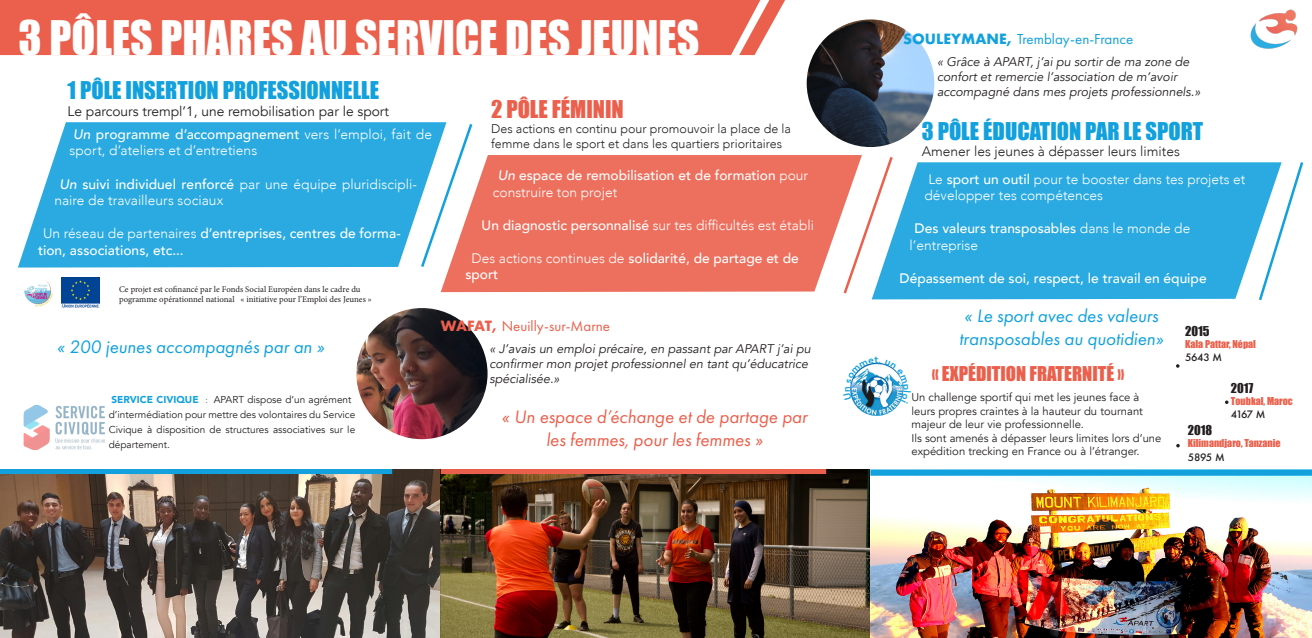
<style>
.page{position:relative;width:1312px;height:638px;background:#fff}
.page>*{position:absolute;margin:0;border:0;box-sizing:border-box;transform-origin:0 0}
.t1{font:43.75px "Impact";color:#fff}
.t2{font:22.5px "Impact";color:#12a1dd}
.t3{font:22.5px "Impact";color:#eb604c}
.t4{font:italic 18.75px "Futura PT";color:#12a1dd}
.t5{font:italic 18.75px/22.5px "Futura PT";color:#eb604c;text-align:center}
.t6{font:18.75px "Impact";color:#eb604c}
.t7{font:15px "Futura PT";color:#12a1dd}
.t8{font:15px "Futura PT";color:#eb604c}
.t9{font:300 13.75px/16.5px "Avenir";color:#fff}
.t10{font:500 13.75px/16.5px "Avenir";color:#fff}
.t11{font:13.75px "Avenir";color:#231f20}
.t12{font:300 13.75px "Avenir";color:#231f20}
.t13{font:italic 12.5px/15px "Avenir";color:#231f20}
.t14{font:300 12.5px/15px "Avenir";color:#231f20}
.t15{font:12.5px "Impact";color:#231f20}
.t16{font:11.25px/13.5px "Avenir";color:#231f20}
.t17{font:500 11.25px "Futura PT";letter-spacing:-.035em;color:#231f20}
.t18{font:10px/15px "Avenir";color:#231f20}
.t19{font:10px "Impact";color:#eb604c}
.t20{font:8.75px/10.5px "Minion Pro";color:#231f20}
.s1{font-family:"Futura";font-weight:700;font-size:13.75px}
.s2{font-family:"Futura";font-weight:700}
.s3{font-weight:500;font-style:italic}
.s4{font-weight:500}
.s5{font-weight:300}
.s6{font-style:italic}
.s7{font-weight:900;color:#12a1dd}
.s8{font-weight:300;font-size:8.75px}
</style>
<div class="page">
<div style="left:0;top:0;width:739px;height:55px;background:#eb604c"></div>
<img style="left:24px;top:281px;width:29px;height:25px">
<img style="left:854px;top:403px;width:46px;height:13px">
<img style="left:61px;top:277px;width:38px;height:30px">
<img style="left:0;top:469px;width:1311px;height:169px">
<div style="left:440px;top:155px;width:401px;height:137px;background:#ed705e"></div>
<svg style="left:18px;top:122px;width:401px;height:145px;background:#39b0e2"></svg>
<img style="left:24px;top:405px;width:81px;height:45px">
<div style="left:872px;top:162px;width:384px;height:137px;background:#2aaae0"></div>
<div style="left:0;top:469px;width:392px;height:5px;background:#12a1dd"></div>
<div style="left:440px;top:469px;width:386px;height:5px;background:#eb604c"></div>
<div style="left:870px;top:469px;width:441px;height:7px;background:#12a1dd"></div>
<img style="left:806px;top:19px;width:128px;height:128px;border-radius:64px">
<img style="left:356px;top:308px;width:131px;height:131px;border-radius:66px">
<svg style="left:841px;top:155px;width:53px;height:141px"></svg>
<svg style="left:419px;top:122px;width:55px;height:148px"></svg>
<svg style="left:1256px;top:162px;width:48px;height:139px"></svg>
<img style="left:1250px;top:9px;width:48px;height:40px">
<svg style="left:1176px;top:364px;width:3px;height:4px"></svg>
<svg style="left:1225px;top:400px;width:3px;height:4px"></svg>
<svg style="left:739px;top:0;width:46px;height:55px"></svg>
<svg style="left:850px;top:362px;width:54px;height:41px"></svg>
<p class="t1" style="left:19px;top:4px;width:682px">3 PÔLES PHARES AU SERVICE DES JEUNES</p>
<p class="t2" style="left:68px;top:73px;width:313px">1 PÔLE INSERTION PROFESSIONNELLE</p>
<p class="t11" style="left:68px;top:103px;width:323px">Le parcours trempl’1, une remobilisation par le sport</p>
<p class="t3" style="left:491px;top:91px;width:134px">2 PÔLE FÉMININ</p>
<p class="t14" style="left:491px;top:121px;width:301px">Des actions en continu pour promouvoir la place de la femme dans le sport et dans les quartiers prioritaires</p>
<p class="t2" style="left:921px;top:113px;width:283px">3 PÔLE ÉDUCATION PAR LE SPORT</p>
<p class="t7" style="left:903px;top:30px;width:231px"><span class="s1">SOULEYMANE</span><span class="s2">,</span> Tremblay-en-France</p>
<p class="t13" style="left:936px;top:54px;width:265px">« Grâce à APART, j’ai pu sortir de ma zone de confort et remercie l’association de m’avoir accompagné dans mes projets professionnels.»</p>
<p class="t9" style="left:69px;top:126px;width:364px"><span class="s3">Un</span> <span class="s4">programme d’accompagnement</span> vers l’emploi, fait de sport, d’ateliers et d’entretiens</p>
<p class="t9" style="left:54px;top:175px;width:364px;text-indent:5px"><span class="s3">Un</span> <span class="s4">suivi individuel renforcé</span> par une équipe pluridiscipli&shy;naire de travailleurs sociaux</p>
<p class="t10" style="left:38px;top:224px;width:364px;text-indent:5px"><span class="s5">Un réseau de partenaires</span> d’entreprises, centres de forma&shy;tion, associations, etc...</p>
<p class="t12" style="left:921px;top:143px;width:260px">Amener les jeunes à dépasser leurs limites</p>
<p class="t10" style="left:493px;top:167px;width:317px;text-indent:5px"><span class="s6">Un</span> espace de remobilisation et de formation <span class="s5">pour construire ton projet</span></p>
<p class="t9" style="left:481px;top:217px;width:334px"><span class="s4">Un diagnostic personnalisé</span> sur tes difficultés est établi</p>
<p class="t10" style="left:465px;top:249px;width:335px;text-indent:6px"><span class="s5">Des actions continues de</span> solidarité, de partage et de sport</p>
<p class="t9" style="left:924px;top:171px;width:322px">Le <span class="s4">sport un outil</span> pour te booster dans tes projets et développer tes compétences</p>
<p class="t10" style="left:914px;top:219px;width:277px">Des valeurs transposables <span class="s5">dans le monde de</span></p>
<p class="t9" style="left:909px;top:237px;width:70px">l’entreprise</p>
<p class="t10" style="left:899px;top:269px;width:308px">Dépassement de soi, respect, le travail en équipe</p>
<p class="t20" style="left:119px;top:284px;width:254px">Ce projet est cofinancé par le Fonds Social Européen dans le cadre du pogramme opérationnel national « initiative pour l’Emploi des Jeunes »</p>
<p class="t4" style="left:57px;top:335px;width:269px">« 200 jeunes accompagnés par an »</p>
<p class="t18" style="left:109px;top:392px;width:248px"><span class="s7">SERVICE CIVIQUE</span> <span class="s8">:</span> APART dispose d’un agrément d’intermédiation pour mettre des volontaires du Service Civique à disposition de structures associatives sur le département.</p>
<p class="t4" style="left:964px;top:305px;width:196px">« Le sport avec des valeurs</p>
<p class="t4" style="left:959px;top:327px;width:206px">transposables au quotidien»</p>
<p class="t8" style="left:441px;top:317px;width:171px"><span class="s1">WAFAT,</span> Neuilly-sur-Marne</p>
<p class="t15" style="left:1184px;top:321px;width:26px">2015</p>
<p class="t19" style="left:1184px;top:336px;width:72px">Kala Pattar, Népal</p>
<p class="t17" style="left:1184px;top:351px;width:39px">5643 M</p>
<p class="t13" style="left:489px;top:342px;width:323px">« J’avais un emploi précaire, en passant par APART j’ai pu confirmer mon projet professionnel en tant qu’éducatrice spécialisée.»</p>
<p class="t6" style="left:931px;top:359px;width:194px">« EXPÉDITION FRATERNITÉ »</p>
<p class="t15" style="left:1230px;top:378px;width:24px">2017</p>
<p class="t19" style="left:1230px;top:393px;width:63px">Toubkal, Maroc</p>
<p class="t17" style="left:1230px;top:408px;width:36px">4167 M</p>
<p class="t16" style="left:911px;top:391px;width:233px">Un challenge sportif qui met les jeunes face à leurs propres craintes à la hauteur du tournant majeur de leur vie professionnelle.</p>
<p class="t16" style="left:911px;top:431px;width:251px">Ils sont amenés à dépasser leurs limites lors d’une expédition trecking en France ou à l’étranger.</p>
<p class="t5" style="left:501px;top:405px;width:307px">« Un espace d’échange et de partage par les femmes, pour les femmes »</p>
<p class="t15" style="left:1187px;top:420px;width:26px">2018</p>
<p class="t19" style="left:1187px;top:435px;width:94px">Kilimandjaro, Tanzanie</p>
<p class="t17" style="left:1187px;top:450px;width:38px">5895 M</p>
</div>
